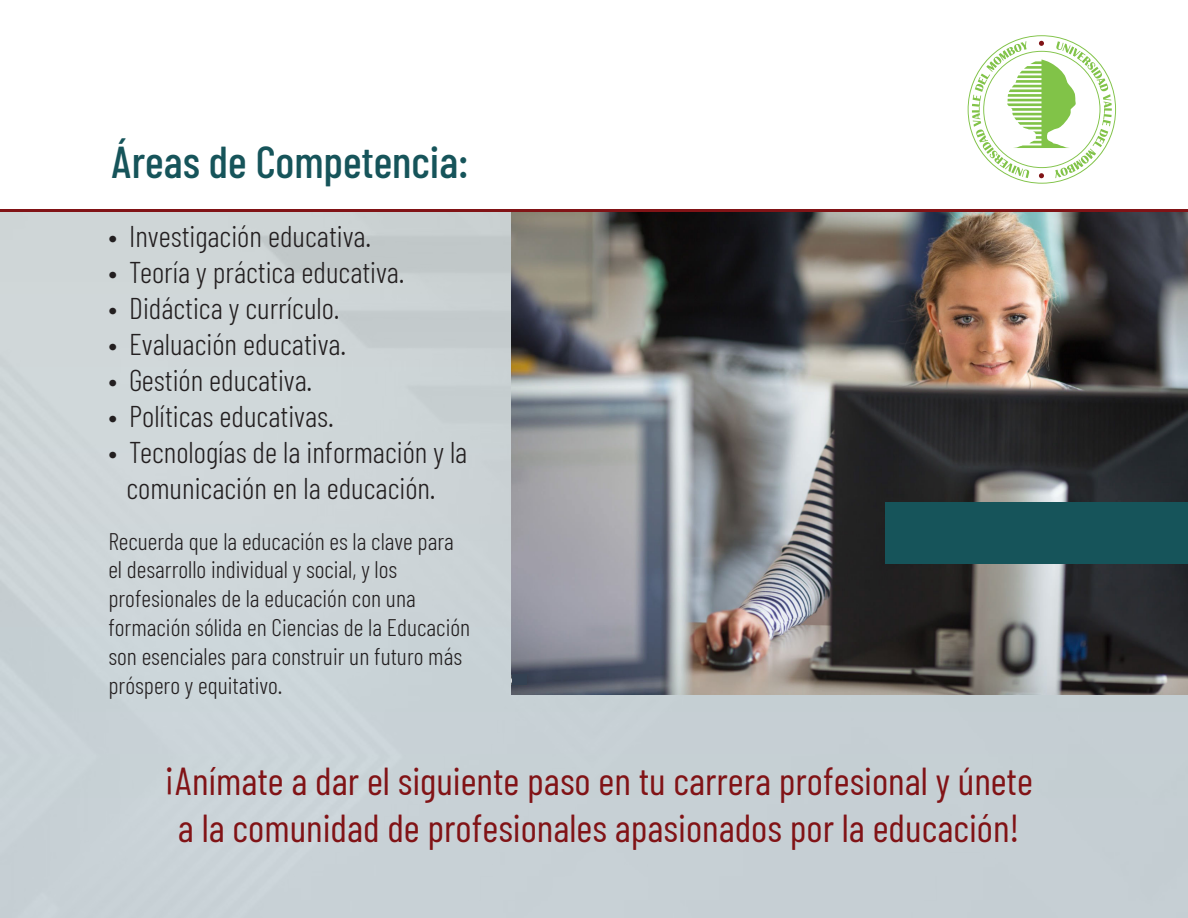
<style>
.page{position:relative;width:1188px;height:918px;background:#fff}
.page>*{position:absolute;margin:0;border:0;box-sizing:border-box;transform-origin:0 0}
.t1{font:500 44.55px "Barlow Condensed";color:#16545a}
.t2{font:39px/46.8px "Barlow Condensed";color:#811316;text-align:center}
.t3{font:300 30px/36px "Barlow Condensed";color:#231f20;text-align:center}
.t4{font:300 24px/28.8px "Barlow Condensed";color:#231f20}
</style>
<div class="page">
<div style="left:0;top:212px;width:1188px;height:706px;background:#c9d2d6"></div>
<img style="left:512px;top:212px;width:676px;height:483px">
<div style="left:512px;top:674px;width:15px;height:11px;background:#334152"></div>
<div style="left:886px;top:502px;width:302px;height:62px;background:#16545a"></div>
<svg style="left:967px;top:35px;width:149px;height:149px"></svg>
<hr style="left:0;top:209px;width:1188px;height:3px;background:#811316">
<h1 class="t1" style="left:111px;top:134px;width:359px">Áreas de Competencia:</h1>
<p class="t3" style="left:108px;top:218px;width:264px">• Investigación educativa.</p>
<p class="t3" style="left:108px;top:254px;width:298px">• Teoría y práctica educativa.</p>
<p class="t3" style="left:108px;top:290px;width:233px">• Didáctica y currículo.</p>
<p class="t3" style="left:108px;top:326px;width:239px">• Evaluación educativa.</p>
<p class="t3" style="left:108px;top:362px;width:205px">• Gestión educativa.</p>
<p class="t3" style="left:108px;top:398px;width:227px">• Políticas educativas.</p>
<p class="t3" style="left:108px;top:434px;width:360px">• Tecnologías de la información y la comunicación en la educación.</p>
<p class="t4" style="left:108px;top:526px;width:363px">Recuerda que la educación es la clave para el desarrollo individual y social, y los profesionales de la educación con una formación sólida en Ciencias de la Educación son esenciales para construir un futuro más próspero y equitativo.</p>
<h2 class="t2" style="left:165px;top:757px;width:870px">¡Anímate a dar el siguiente paso en tu carrera profesional y únete a la comunidad de profesionales apasionados por la educación!</h2>
</div>
